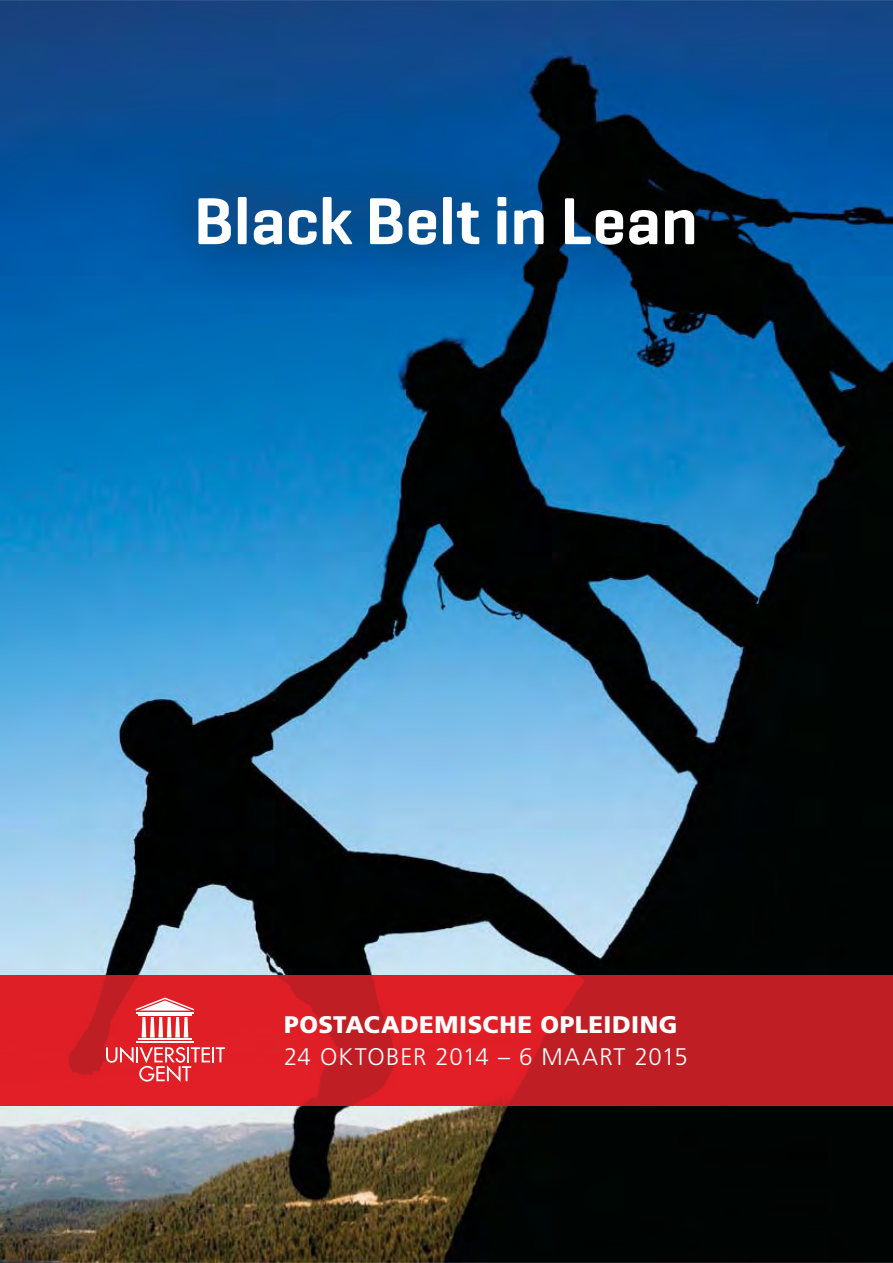
<style>
.page{position:relative;width:893px;height:1263px;background:#fff}
.page>*{position:absolute;margin:0;border:0;box-sizing:border-box;transform-origin:0 0}
.t1{font:600 67.5px "Geogrotesque";color:#fff}
.t2{font:900 24px "Frutiger LT Std";letter-spacing:.02em;color:#fff}
.t3{font:300 24px "Frutiger LT Std";letter-spacing:.025em;color:#fff}
</style>
<div class="page">
<img style="left:0;top:0;width:893px;height:1263px">
<img style="left:0;top:976px;width:893px;height:130px">
<hr style="left:136px;top:1041px;width:58px;height:2px;background:#fff">
<hr style="left:136px;top:1012px;width:58px;height:1px;background:#fff">
<hr style="left:138px;top:1038px;width:54px;height:2px;background:#fff">
<hr style="left:138px;top:1015px;width:54px;height:1px;background:#fff">
<svg style="left:142px;top:1017px;width:46px;height:20px"></svg>
<svg style="left:136px;top:998px;width:58px;height:13px"></svg>
<svg style="left:106px;top:1047px;width:119px;height:35px;background:#e74e55"></svg>
<img style="left:129px;top:130px;width:633px;height:184px">
<h1 class="t1" style="left:194px;top:195px;width:505px">Black Belt in Lean</h1>
<p class="t2" style="left:284px;top:1011px;width:395px">POSTACADEMISCHE OPLEIDING</p>
<p class="t3" style="left:284px;top:1042px;width:405px">24 OKTOBER 2014 – 6 MAART 2015</p>
</div>
